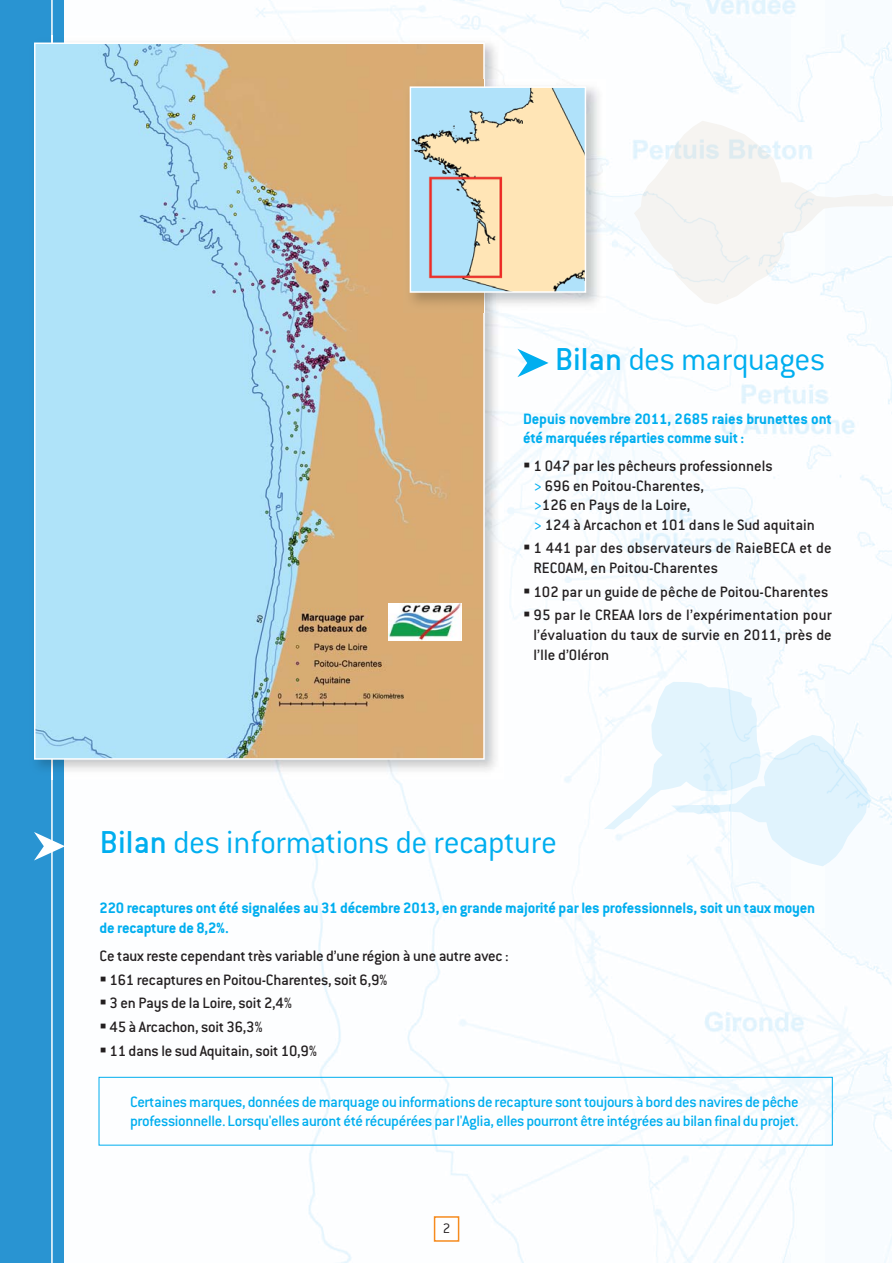
<style>
.page{position:relative;width:893px;height:1263px;background:#fff}
.page>*{position:absolute;margin:0;border:0;box-sizing:border-box;transform-origin:0 0}
.t1{font:300 34.8px "Conduit ITC";letter-spacing:-.015em;color:#00aeef}
.t2{font:16.5px/19.5px "Conduit Md ITCTT Medium";color:#231f20}
.t3{font:16.5px/19.5px "Conduit Md ITCTT Medium";letter-spacing:-.02em;color:#00aeef}
.t4{font:16.5px/19.5px "Conduit ITCTT Bold";letter-spacing:-.015em;color:#00aeef}
.t5{font:300 15px "Conduit ITC";color:#231f20}
.s1{font-family:"Conduit Md ITCTT Medium";font-weight:400}
.s2{color:#00aeef}
</style>
<div class="page">
<img style="left:98px;top:0;width:794px;height:1263px">
<div style="left:0;top:0;width:64px;height:1263px;background:#2994d2"></div>
<hr style="left:51px;top:0;width:2px;height:1263px;background:#fff">
<img style="left:34px;top:35px;width:470px;height:744px">
<img style="left:37px;top:46px;width:445px;height:711px">
<img style="left:671px;top:735px;width:201px;height:131px">
<img style="left:604px;top:682px;width:157px;height:147px">
<div style="left:435px;top:1218px;width:23px;height:22px;background:#fff"></div>
<div style="left:434px;top:1216px;width:25px;height:26px;border:2px solid #f68b1e"></div>
<img style="left:403px;top:80px;width:202px;height:232px">
<img style="left:413px;top:89px;width:170px;height:201px">
<div style="left:410px;top:86px;width:176px;height:207px;border:2px solid #fff"></div>
<svg style="left:517px;top:349px;width:32px;height:28px"></svg>
<svg style="left:34px;top:832px;width:30px;height:28px"></svg>
<div style="left:99px;top:1077px;width:734px;height:68px;border:1px solid #00aeef"></div>
<img style="left:634px;top:121px;width:258px;height:183px">
<img style="left:389px;top:603px;width:72px;height:37px">
<h1 class="t1" style="left:555px;top:348px;width:272px"><span class="s1">Bilan</span> des marquages</h1>
<p class="t4" style="left:523px;top:411px;width:310px">Depuis novembre 2011, 2685 raies brunettes ont été marquées réparties comme suit :</p>
<p class="t2" style="left:533px;top:458px;width:283px;text-indent:-10px">▪ 1 047 par les pêcheurs professionnels<br><span class="s2">&gt;</span> 696 en Poitou-Charentes,<br><span class="s2">&gt;</span>126 en Pays de la Loire,<br><span class="s2">&gt;</span> 124 à Arcachon et 101 dans le Sud aquitain</p>
<p class="t2" style="left:533px;top:540px;width:300px;text-indent:-11px">▪ 1 441 par des observateurs de RaieBECA et de<br>RECOAM, en Poitou-Charentes</p>
<p class="t2" style="left:523px;top:584px;width:307px">▪ 102 par un guide de pêche de Poitou-Charentes</p>
<p class="t2" style="left:533px;top:607px;width:300px;text-align:justify;text-indent:-11px">▪ 95 par le CREAA lors de l’expérimentation pour l’évaluation du taux de survie en 2011, près de l’Ile d’Oléron</p>
<h1 class="t1" style="left:100px;top:831px;width:459px"><span class="s1">Bilan</span> des informations de recapture</h1>
<p class="t4" style="left:100px;top:900px;width:717px">220 recaptures ont été signalées au 31 décembre 2013, en grande majorité par les professionnels, soit un taux moyen de recapture de 8,2%.</p>
<p class="t2" style="left:100px;top:948px;width:411px">Ce taux reste cependant très variable d’une région à une autre avec :</p>
<p class="t2" style="left:100px;top:971px;width:290px">▪ 161 recaptures en Poitou-Charentes, soit 6,9%</p>
<p class="t2" style="left:100px;top:995px;width:194px">▪ 3 en Pays de la Loire, soit 2,4%</p>
<p class="t2" style="left:100px;top:1019px;width:165px">▪ 45 à Arcachon, soit 36,3%</p>
<p class="t2" style="left:100px;top:1043px;width:219px">▪ 11 dans le sud Aquitain, soit 10,9%</p>
<p class="t3" style="left:130px;top:1093px;width:670px">Certaines marques, données de marquage ou informations de recapture sont toujours à bord des navires de pêche professionnelle. Lorsqu'elles auront été récupérées par l'Aglia, elles pourront être intégrées au bilan final du projet.</p>
<p class="t5" style="left:443px;top:1224px;width:9px">2</p>
</div>
